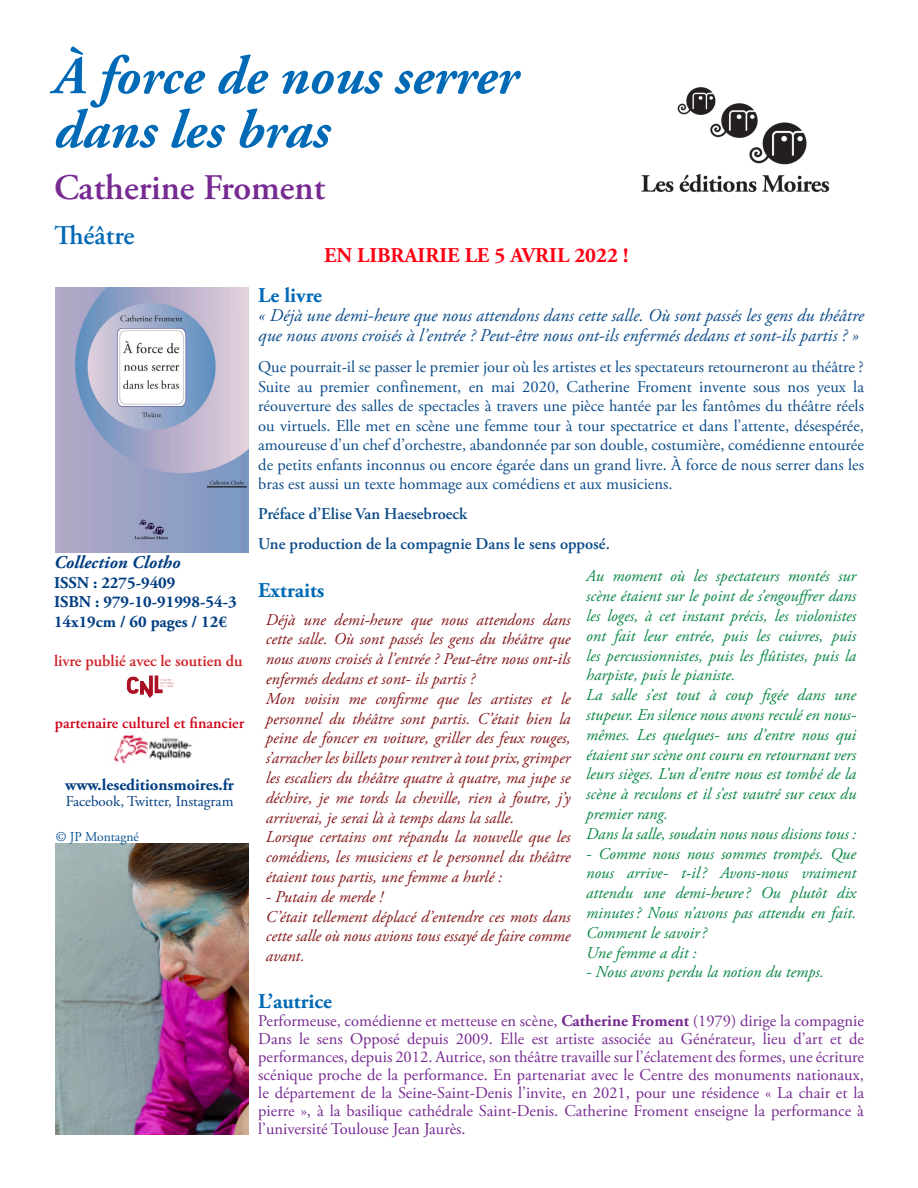
<style>
.page{position:relative;width:918px;height:1188px;background:#fff}
.page>*{position:absolute;margin:0;border:0;box-sizing:border-box;transform-origin:0 0}
.t1{font:italic 700 54px "Adobe Garamond Pro";color:#016ab6}
.t2{font:600 36px "Adobe Garamond Pro";color:#772a91}
.t3{font:600 27px "Adobe Garamond Pro";color:#016ab6}
.t4{font:700 21px "Adobe Garamond Pro";color:#ff0013}
.t5{font:700 21px "Adobe Garamond Pro";color:#016ab6}
.t6{font:italic 18px/19.5px "Adobe Garamond Pro";color:#0b4c89}
.t7{font:italic 700 18px "Adobe Garamond Pro";color:#003e82}
.t8{font:italic 16.5px/19.8px "Adobe Garamond Pro";color:#078643;text-align:justify}
.t9{font:italic 16.5px/19.8px "Adobe Garamond Pro";color:#841517;text-align:justify}
.t10{font:16.5px/19.5px "Adobe Garamond Pro";color:#0b4c89;text-align:justify}
.t11{font:16.5px/18px "Adobe Garamond Pro";color:#772a91;text-align:justify}
.t12{font:700 16.5px "Adobe Garamond Pro";color:#003e82}
.t13{font:600 16.5px "Adobe Garamond Pro";color:#0b4c89}
.t14{font:600 16.2px "Adobe Garamond Pro";color:#d1232a}
.t15{font:600 15.9px "Adobe Garamond Pro";color:#ce051b}
.t16{font:15px "Adobe Garamond Pro";color:#003e82}
.t17{font:13.5px "Adobe Garamond Pro";color:#045192}
.s1{font-weight:700}
</style>
<div class="page">
<img style="left:113px;top:734px;width:79px;height:30px">
<img style="left:126px;top:675px;width:49px;height:23px">
<img style="left:55px;top:287px;width:193px;height:266px">
<img style="left:55px;top:844px;width:194px;height:291px">
<img style="left:641px;top:87px;width:189px;height:106px">
<p class="t1" style="left:54px;top:45px;width:466px">À force de nous serrer</p>
<p class="t1" style="left:54px;top:99px;width:277px">dans les bras</p>
<p class="t2" style="left:54px;top:167px;width:273px">Catherine Froment</p>
<p class="t3" style="left:54px;top:220px;width:82px">Théâtre</p>
<p class="t4" style="left:324px;top:243px;width:306px">EN LIBRAIRIE LE 5 AVRIL 2022 !</p>
<p class="t5" style="left:258px;top:283px;width:65px">Le livre</p>
<p class="t6" style="left:258px;top:306px;width:607px">« Déjà une demi-heure que nous attendons dans cette salle. Où sont passés les gens du théâtre que nous avons croisés à l’entrée ? Peut-être nous ont-ils enfermés dedans et sont-ils partis ? »</p>
<p class="t10" style="left:258px;top:358px;width:607px">Que pourrait-il se passer le premier jour où les artistes et les spectateurs retourneront au théâtre ?</p>
<p class="t10" style="left:258px;top:377px;width:607px">Suite au premier confinement, en mai 2020, Catherine Froment invente sous nos yeux la réouverture des salles de spectacles à travers une pièce hantée par les fantômes du théâtre réels ou virtuels. Elle met en scène une femme tour à tour spectatrice et dans l’attente, désespérée, amoureuse d’un chef d’orchestre, abandonnée par son double, costumière, comédienne entourée de petits enfants inconnus ou encore égarée dans un grand livre. À force de nous serrer dans les bras est aussi un texte hommage aux comédiens et aux musiciens.</p>
<p class="t13" style="left:258px;top:504px;width:210px">Préface d’Elise Van Haesebroeck</p>
<p class="t13" style="left:258px;top:534px;width:353px">Une production de la compagnie Dans le sens opposé.</p>
<p class="t5" style="left:258px;top:578px;width:68px">Extraits</p>
<p class="t7" style="left:54px;top:552px;width:128px">Collection Clotho</p>
<p class="t12" style="left:54px;top:573px;width:123px">ISSN : 2275-9409</p>
<p class="t12" style="left:54px;top:592px;width:184px">ISBN : 979-10-91998-54-3</p>
<p class="t12" style="left:54px;top:612px;width:174px">14x19cm / 60 pages / 12€</p>
<p class="t14" style="left:54px;top:652px;width:190px">livre publié avec le soutien du</p>
<p class="t8" style="left:586px;top:567px;width:272px">Au moment où les spectateurs montés sur scène étaient sur le point de s’engouffrer dans les loges, à cet instant précis, les violonistes ont fait leur entrée, puis les cuivres, puis les percussionnistes, puis les flûtistes, puis la harpiste, puis le pianiste.</p>
<p class="t8" style="left:586px;top:685px;width:272px">La salle s’est tout à coup figée dans une stupeur. En silence nous avons reculé en nous&shy;mêmes. Les quelques- uns d’entre nous qui étaient sur scène ont couru en retournant vers leurs sièges. L’un d’entre nous est tombé de la scène à reculons et il s’est vautré sur ceux du premier rang.</p>
<p class="t8" style="left:586px;top:824px;width:272px">Dans la salle, soudain nous nous disions tous :</p>
<p class="t8" style="left:586px;top:844px;width:272px">- Comme nous nous sommes trompés. Que nous arrive- t-il? Avons-nous vraiment attendu une demi-heure? Ou plutôt dix minutes? Nous n’avons pas attendu en fait.<br>Comment le savoir?</p>
<p class="t8" style="left:586px;top:943px;width:112px">Une femme a dit :</p>
<p class="t8" style="left:586px;top:963px;width:239px">- Nous avons perdu la notion du temps.</p>
<p class="t9" style="left:266px;top:610px;width:306px">Déjà une demi-heure que nous attendons dans cette salle. Où sont passés les gens du théâtre que nous avons croisés à l’entrée ? Peut-être nous ont-ils enfermés dedans et sont- ils partis ?</p>
<p class="t9" style="left:266px;top:689px;width:306px">Mon voisin me confirme que les artistes et le personnel du théâtre sont partis. C’était bien la peine de foncer en voiture, griller des feux rouges, s’arracher les billets pour rentrer à tout prix, grimper les escaliers du théâtre quatre à quatre, ma jupe se déchire, je me tords la cheville, rien à foutre, j’y arriverai, je serai là à temps dans la salle.</p>
<p class="t9" style="left:266px;top:828px;width:306px">Lorsque certains ont répandu la nouvelle que les comédiens, les musiciens et le personnel du théâtre étaient tous partis, une femme a hurlé :</p>
<p class="t9" style="left:266px;top:887px;width:119px">- Putain de merde !</p>
<p class="t9" style="left:266px;top:907px;width:306px">C’était tellement déplacé d’entendre ces mots dans cette salle où nous avions tous essayé de faire comme avant.</p>
<p class="t15" style="left:55px;top:713px;width:191px">partenaire culturel et financier</p>
<p class="t12" style="left:65px;top:775px;width:170px">www.leseditionsmoires.fr</p>
<p class="t16" style="left:66px;top:792px;width:169px">Facebook, Twitter, Instagram</p>
<p class="t17" style="left:56px;top:829px;width:85px">© JP Montagné</p>
<p class="t5" style="left:258px;top:989px;width:75px">L’autrice</p>
<p class="t11" style="left:258px;top:1012px;width:607px">Performeuse, comédienne et metteuse en scène, <span class="s1">Catherine Froment</span> (1979) dirige la compagnie Dans le sens Opposé depuis 2009. Elle est artiste associée au Générateur, lieu d’art et de performances, depuis 2012. Autrice, son théâtre travaille sur l’éclatement des formes, une écriture scénique proche de la performance. En partenariat avec le Centre des monuments nationaux, le département de la Seine-Saint-Denis l’invite, en 2021, pour une résidence « La chair et la pierre », à la basilique cathédrale Saint-Denis. Catherine Froment enseigne la performance à l’université Toulouse Jean Jaurès.</p>
</div>
